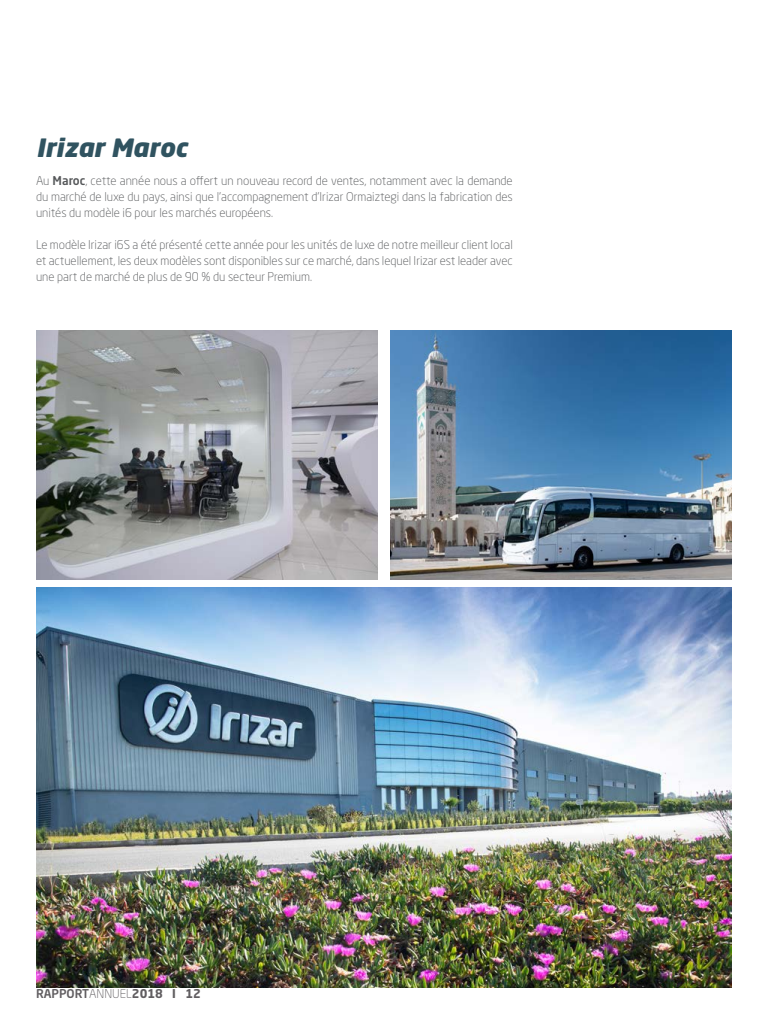
<style>
.page{position:relative;width:768px;height:1024px;background:#fff}
.page>*{position:absolute;margin:0;border:0;box-sizing:border-box;transform-origin:0 0}
.t1{font:italic 900 25px "Neo Sans Std";color:#305360;scale:1.04 1}
.t2{font:300 12px/16px "Neo Sans Std";color:#56585a;text-align:justify}
.t3{font:500 12px "Neo Sans Std";color:#615e61}
.s1{font-weight:500}
.s2{font-weight:300}
.s3{font-weight:700}
</style>
<div class="page">
<img style="left:390px;top:331px;width:342px;height:249px">
<img style="left:36px;top:587px;width:696px;height:401px">
<img style="left:36px;top:331px;width:342px;height:249px">
<h1 class="t1" style="left:36px;top:132px;width:147px">Irizar Maroc</h1>
<p class="t2" style="left:36px;top:172px;width:478px">Au <span class="s1">Maroc</span>, cette année nous a offert un nouveau record de ventes, notamment avec la demande du marché de luxe du pays, ainsi que l’accompagnement d’Irizar Ormaiztegi dans la fabrication des unités du modèle i6 pour les marchés européens.</p>
<p class="t2" style="left:36px;top:236px;width:478px">Le modèle Irizar i6S a été présenté cette année pour les unités de luxe de notre meilleur client local et actuellement, les deux modèles sont disponibles sur ce marché, dans lequel Irizar est leader avec une part de marché de plus de 90 % du secteur Premium.</p>
<p class="t3" style="left:36px;top:985px;width:166px">RAPPORT<span class="s2">ANNUEL</span><span class="s3">2018 I 12</span></p>
</div>
